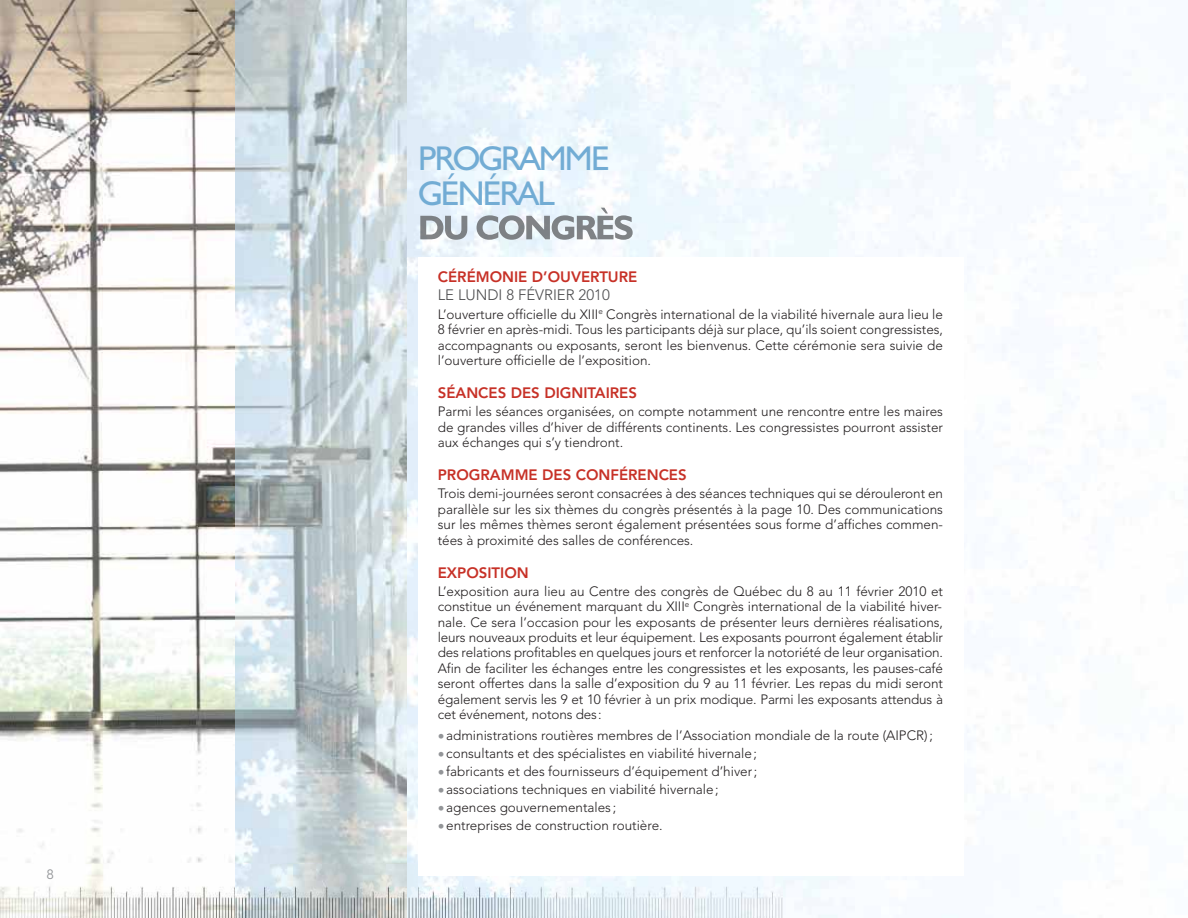
<style>
.page{position:relative;width:1188px;height:918px;background:#fff}
.page>*{position:absolute;margin:0;border:0;box-sizing:border-box;transform-origin:0 0}
.t1{font:34.5px/34.5px "Humanist 521 BT";letter-spacing:-.05em;color:#72acd4}
.t2{font:800 15px "Avenir";color:#c73127}
.t3{font:300 15px "Avenir";color:#4c4c4e}
.t4{font:300 13.5px/15.5px "Avenir";color:#231f20;text-align:justify}
.t5{font:13.5px "Avenir";color:#939598}
.s1{color:#939598}
</style>
<div class="page">
<img style="left:0;top:0;width:1134px;height:918px">
<img style="left:236px;top:0;width:170px;height:864px">
<div style="left:418px;top:257px;width:546px;height:618px;background:#fff"></div>
<img style="left:420px;top:208px;width:213px;height:32px">
<img style="left:0;top:864px;width:782px;height:54px">
<p class="t5" style="left:47px;top:869px;width:9px">8</p>
<h1 class="t1" style="left:418px;top:145px;width:193px">PROGRAMME<br>GÉNÉRAL</h1>
<p class="t2" style="left:438px;top:271px;width:201px">CÉRÉMONIE D’OUVERTURE</p>
<p class="t3" style="left:438px;top:289px;width:174px">LE LUNDI 8 FÉVRIER 2010</p>
<p class="t4" style="left:438px;top:307px;width:507px">L’ouverture officielle du XIII<sup>e</sup> Congrès international de la viabilité hivernale aura lieu le 8 février en après-midi. Tous les participants déjà sur place, qu’ils soient congressistes, accompagnants ou exposants, seront les bienvenus. Cette cérémonie sera suivie de l’ouverture officielle de l’exposition.</p>
<p class="t2" style="left:438px;top:387px;width:201px">SÉANCES DES DIGNITAIRES</p>
<p class="t4" style="left:438px;top:405px;width:507px">Parmi les séances organisées, on compte notamment une rencontre entre les maires de grandes villes d’hiver de différents continents. Les congressistes pourront assister aux échanges qui s’y tiendront.</p>
<p class="t2" style="left:438px;top:469px;width:250px">PROGRAMME DES CONFÉRENCES</p>
<p class="t4" style="left:438px;top:487px;width:507px">Trois demi-journées seront consacrées à des séances techniques qui se dérouleront en parallèle sur les six thèmes du congrès présentés à la page 10. Des communications sur les mêmes thèmes seront également présentées sous forme d’affiches commen&shy;tées à proximité des salles de conférences.</p>
<p class="t2" style="left:438px;top:566px;width:92px">EXPOSITION</p>
<p class="t4" style="left:438px;top:585px;width:507px">L’exposition aura lieu au Centre des congrès de Québec du 8 au 11 février 2010 et constitue un événement marquant du XIII<sup>e</sup> Congrès international de la viabilité hiver&shy;nale. Ce sera l’occasion pour les exposants de présenter leurs dernières réalisations, leurs nouveaux produits et leur équipement. Les exposants pourront également établir des relations profitables en quelques jours et renforcer la notoriété de leur organisation.<br>Afin de faciliter les échanges entre les congressistes et les exposants, les pauses-café seront offertes dans la salle d’exposition du 9 au 11 février. Les repas du midi seront également servis les 9 et 10 février à un prix modique. Parmi les exposants attendus à cet événement, notons des:</p>
<p class="t4" style="left:438px;top:729px;width:497px"><span class="s1">•</span>administrations routières membres de l’Association mondiale de la route (AIPCR);</p>
<p class="t4" style="left:438px;top:747px;width:321px"><span class="s1">•</span> consultants et des spécialistes en viabilité hivernale;</p>
<p class="t4" style="left:438px;top:765px;width:321px"><span class="s1">•</span> fabricants et des fournisseurs d’équipement d’hiver;</p>
<p class="t4" style="left:438px;top:783px;width:282px"><span class="s1">•</span>associations techniques en viabilité hivernale;</p>
<p class="t4" style="left:438px;top:801px;width:180px"><span class="s1">•</span>agences gouvernementales;</p>
<p class="t4" style="left:438px;top:819px;width:226px"><span class="s1">•</span>entreprises de construction routière.</p>
</div>
